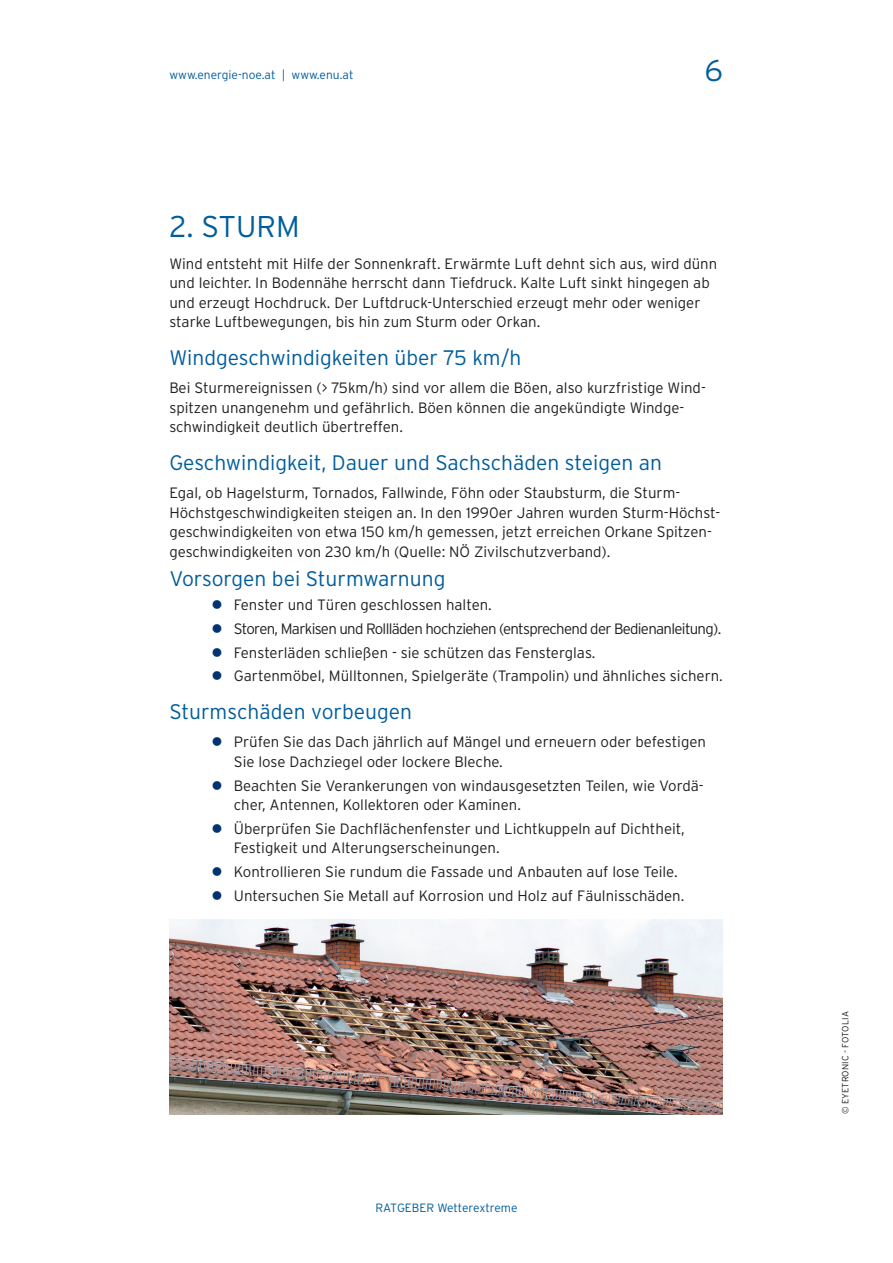
<style>
.page{position:relative;width:893px;height:1263px;background:#fff}
.page>*{position:absolute;margin:0;border:0;box-sizing:border-box;transform-origin:0 0}
.t1{font:300 30px "Interstate";color:#005d9c}
.t2{font:300 21px "Interstate";color:#005d9c}
.t3{font:300 15px/19.5px "Interstate";color:#231f20}
.t4{font:300 12px "Interstate";color:#005d9c}
.t5{font:300 9px "Interstate";letter-spacing:.01em;color:#231f20}
</style>
<div class="page">
<img style="left:169px;top:920px;width:554px;height:194px">
<p class="t4" style="left:170px;top:68px;width:185px">www.energie-noe.at | www.enu.at</p>
<h1 class="t1" style="left:704px;top:53px;width:20px">6</h1>
<h1 class="t1" style="left:169px;top:208px;width:132px">2. STURM</h1>
<p class="t3" style="left:169px;top:254px;width:549px">Wind entsteht mit Hilfe der Sonnenkraft. Erwärmte Luft dehnt sich aus, wird dünn und leichter. In Bodennähe herrscht dann Tiefdruck. Kalte Luft sinkt hingegen ab und erzeugt Hochdruck. Der Luftdruck-Unterschied erzeugt mehr oder weniger starke Luftbewegungen, bis hin zum Sturm oder Orkan.</p>
<h2 class="t2" style="left:169px;top:345px;width:353px">Windgeschwindigkeiten über 75 km/h</h2>
<p class="t3" style="left:169px;top:378px;width:538px">Bei Sturmereignissen (&gt; 75km/h) sind vor allem die Böen, also kurzfristige Wind&shy;spitzen unangenehm und gefährlich. Böen können die angekündigte Windge&shy;schwindigkeit deutlich übertreffen.</p>
<h2 class="t2" style="left:169px;top:450px;width:494px">Geschwindigkeit, Dauer und Sachschäden steigen an</h2>
<p class="t3" style="left:169px;top:483px;width:552px">Egal, ob Hagelsturm, Tornados, Fallwinde, Föhn oder Staubsturm, die Sturm-Höchstgeschwindigkeiten steigen an. In den 1990er Jahren wurden Sturm-Höchst&shy;geschwindigkeiten von etwa 150 km/h gemessen, jetzt erreichen Orkane Spitzen&shy;geschwindigkeiten von 230 km/h (Quelle: NÖ Zivilschutzverband).</p>
<h2 class="t2" style="left:169px;top:566px;width:278px">Vorsorgen bei Sturmwarnung</h2>
<p class="t3" style="left:234px;top:593px;width:490px;line-height:23.7px">Fenster und Türen geschlossen halten.<br>Storen, Markisen und Rollläden hochziehen (entsprechend der Bedienanleitung).<br>Fensterläden schließen - sie schützen das Fensterglas.<br>Gartenmöbel, Mülltonnen, Spielgeräte (Trampolin) und ähnliches sichern.</p>
<h2 class="t2" style="left:169px;top:699px;width:244px">Sturmschäden vorbeugen</h2>
<p class="t3" style="left:234px;top:732px;width:474px">Prüfen Sie das Dach jährlich auf Mängel und erneuern oder befestigen<br>Sie lose Dachziegel oder lockere Bleche.</p>
<p class="t3" style="left:234px;top:775px;width:471px">Beachten Sie Verankerungen von windausgesetzten Teilen, wie Vordä&shy;cher, Antennen, Kollektoren oder Kaminen.</p>
<p class="t3" style="left:234px;top:819px;width:453px">Überprüfen Sie Dachflächenfenster und Lichtkuppeln auf Dichtheit,<br>Festigkeit und Alterungserscheinungen.</p>
<p class="t3" style="left:234px;top:860px;width:452px;line-height:23.7px">Kontrollieren Sie rundum die Fassade und Anbauten auf lose Teile.<br>Untersuchen Sie Metall auf Korrosion und Holz auf Fäulnisschäden.</p>
<p class="t4" style="left:375px;top:1200px;width:144px">RATGEBER Wetterextreme</p>
<p class="t5" style="left:840px;top:1114px;width:105px;rotate:-90deg">© EYETRONIC - FOTOLIA</p>
</div>
